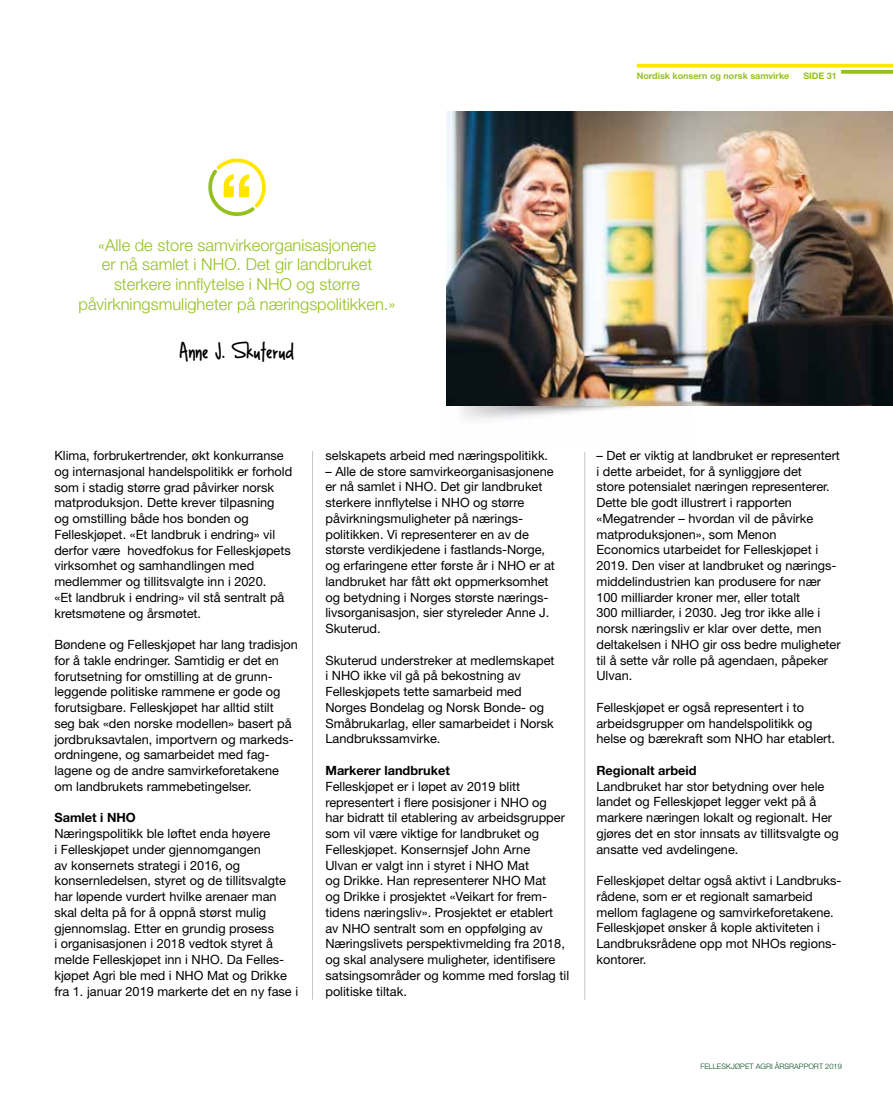
<style>
.page{position:relative;width:893px;height:1106px;background:#fff}
.page>*{position:absolute;margin:0;border:0;box-sizing:border-box;transform-origin:0 0}
.t1{font:21px "FK Lightupthe World";color:#000}
.t2{font:300 16.5px/19.8px "Helvetica Neue LT Std";color:#95c11f;text-align:center}
.t3{font:12.75px/15.8px "Helvetica Neue LT Std";color:#000}
.t4{font:700 12.75px "Helvetica Neue LT Std";color:#000}
.t5{font:700 9px "Helvetica Neue LT Std";color:#95c11f}
.t6{font:300 7.5px "Helvetica Neue LT Std";color:#004820}
</style>
<div class="page">
<hr style="left:584px;top:452px;width:1px;height:547px;background:#c6c6c6">
<hr style="left:312px;top:451px;width:1px;height:548px;background:#c6c6c6">
<svg style="left:841px;top:70px;width:52px;height:4px"></svg>
<svg style="left:208px;top:158px;width:58px;height:58px"></svg>
<svg style="left:637px;top:64px;width:256px;height:4px"></svg>
<img style="left:446px;top:405px;width:245px;height:15px">
<img style="left:446px;top:111px;width:447px;height:294px">
<p class="t5" style="left:637px;top:70px;width:154px">Nordisk konsern og norsk samvirke</p>
<p class="t5" style="left:803px;top:70px;width:35px">SIDE 31</p>
<p class="t2" style="left:79px;top:234px;width:318px">«Alle de store samvirkeorganisasjonene<br>er nå samlet i NHO. Det gir landbruket sterkere innflytelse i NHO og større påvirkningsmuligheter på næringspolitikken.»</p>
<h1 class="t1" style="left:180px;top:335px;width:116px">Anne J. Skuterud</h1>
<p class="t3" style="left:54px;top:447px;width:239px">Klima, forbrukertrender, økt konkurranse og internasjonal handelspolitikk er forhold som i stadig større grad påvirker norsk matproduksjon. Dette krever tilpasning og omstilling både hos bonden og Felleskjøpet. «Et landbruk i endring» vil derfor være hovedfokus for Felleskjøpets virksomhet og samhandlingen med medlemmer og tillitsvalgte inn i 2020.<br>«Et landbruk i endring» vil stå sentralt på kretsmøtene og årsmøtet.</p>
<p class="t3" style="left:54px;top:636px;width:245px">Bøndene og Felleskjøpet har lang tradisjon for å takle endringer. Samtidig er det en forutsetning for omstilling at de grunn&shy;leggende politiske rammene er gode og forutsigbare. Felleskjøpet har alltid stilt<br>seg bak «den norske modellen» basert på jordbruksavtalen, importvern og markeds&shy;ordningene, og samarbeidet med fag&shy;lagene og de andre samvirkeforetakene om landbrukets rammebetingelser.</p>
<p class="t4" style="left:54px;top:810px;width:83px">Samlet i NHO</p>
<p class="t3" style="left:54px;top:825px;width:245px">Næringspolitikk ble løftet enda høyere<br>i Felleskjøpet under gjennomgangen<br>av konsernets strategi i 2016, og konsernledelsen, styret og de tillitsvalgte har løpende vurdert hvilke arenaer man skal delta på for å oppnå størst mulig gjennomslag. Etter en grundig prosess<br>i organisasjonen i 2018 vedtok styret å melde Felleskjøpet inn i NHO. Da Felles&shy;kjøpet Agri ble med i NHO Mat og Drikke fra 1. januar 2019 markerte det en ny fase i</p>
<p class="t3" style="left:325px;top:447px;width:224px">selskapets arbeid med næringspolitikk.</p>
<p class="t3" style="left:325px;top:463px;width:231px">– Alle de store samvirkeorganisasjonene er nå samlet i NHO. Det gir landbruket sterkere innflytelse i NHO og større påvirkningsmuligheter på nærings&shy;politikken. Vi representerer en av de største verdikjedene i fastlands-Norge, og erfaringene etter første år i NHO er at landbruket har fått økt oppmerksomhet og betydning i Norges største nærings&shy;livsorganisasjon, sier styreleder Anne J.<br>Skuterud.</p>
<p class="t3" style="left:325px;top:652px;width:231px">Skuterud understreker at medlemskapet i NHO ikke vil gå på bekostning av Felleskjøpets tette samarbeid med Norges Bondelag og Norsk Bonde- og Småbrukarlag, eller samarbeidet i Norsk Landbrukssamvirke.</p>
<p class="t4" style="left:325px;top:762px;width:126px">Markerer landbruket</p>
<p class="t3" style="left:325px;top:778px;width:245px">Felleskjøpet er i løpet av 2019 blitt representert i flere posisjoner i NHO og<br>har bidratt til etablering av arbeidsgrupper som vil være viktige for landbruket og Felleskjøpet. Konsernsjef John Arne<br>Ulvan er valgt inn i styret i NHO Mat<br>og Drikke. Han representerer NHO Mat<br>og Drikke i prosjektet «Veikart for frem&shy;tidens næringsliv». Prosjektet er etablert av NHO sentralt som en oppfølging av Næringslivets perspektivmelding fra 2018, og skal analysere muligheter, identifisere satsingsområder og komme med forslag til politiske tiltak.</p>
<p class="t3" style="left:596px;top:447px;width:246px">– Det er viktig at landbruket er representert i dette arbeidet, for å synliggjøre det<br>store potensialet næringen representerer.<br>Dette ble godt illustrert i rapporten «Megatrender – hvordan vil de påvirke matproduksjonen», som Menon Economics utarbeidet for Felleskjøpet i 2019. Den viser at landbruket og nærings&shy;middelindustrien kan produsere for nær 100 milliarder kroner mer, eller totalt<br>300 milliarder, i 2030. Jeg tror ikke alle i norsk næringsliv er klar over dette, men deltakelsen i NHO gir oss bedre muligheter til å sette vår rolle på agendaen, påpeker Ulvan.</p>
<p class="t3" style="left:596px;top:699px;width:240px">Felleskjøpet er også representert i to arbeidsgrupper om handelspolitikk og helse og bærekraft som NHO har etablert.</p>
<p class="t4" style="left:596px;top:762px;width:102px">Regionalt arbeid</p>
<p class="t3" style="left:596px;top:778px;width:244px">Landbruket har stor betydning over hele landet og Felleskjøpet legger vekt på å markere næringen lokalt og regionalt. Her gjøres det en stor innsats av tillitsvalgte og ansatte ved avdelingene.</p>
<p class="t3" style="left:596px;top:872px;width:245px">Felleskjøpet deltar også aktivt i Landbruks&shy;rådene, som er et regionalt samarbeid mellom faglagene og samvirkeforetakene.<br>Felleskjøpet ønsker å kople aktiviteten i Landbruksrådene opp mot NHOs regions&shy;kontorer.</p>
<p class="t6" style="left:700px;top:1061px;width:143px">FELLESKJØPET AGRI ÅRSRAPPORT 2019</p>
</div>
